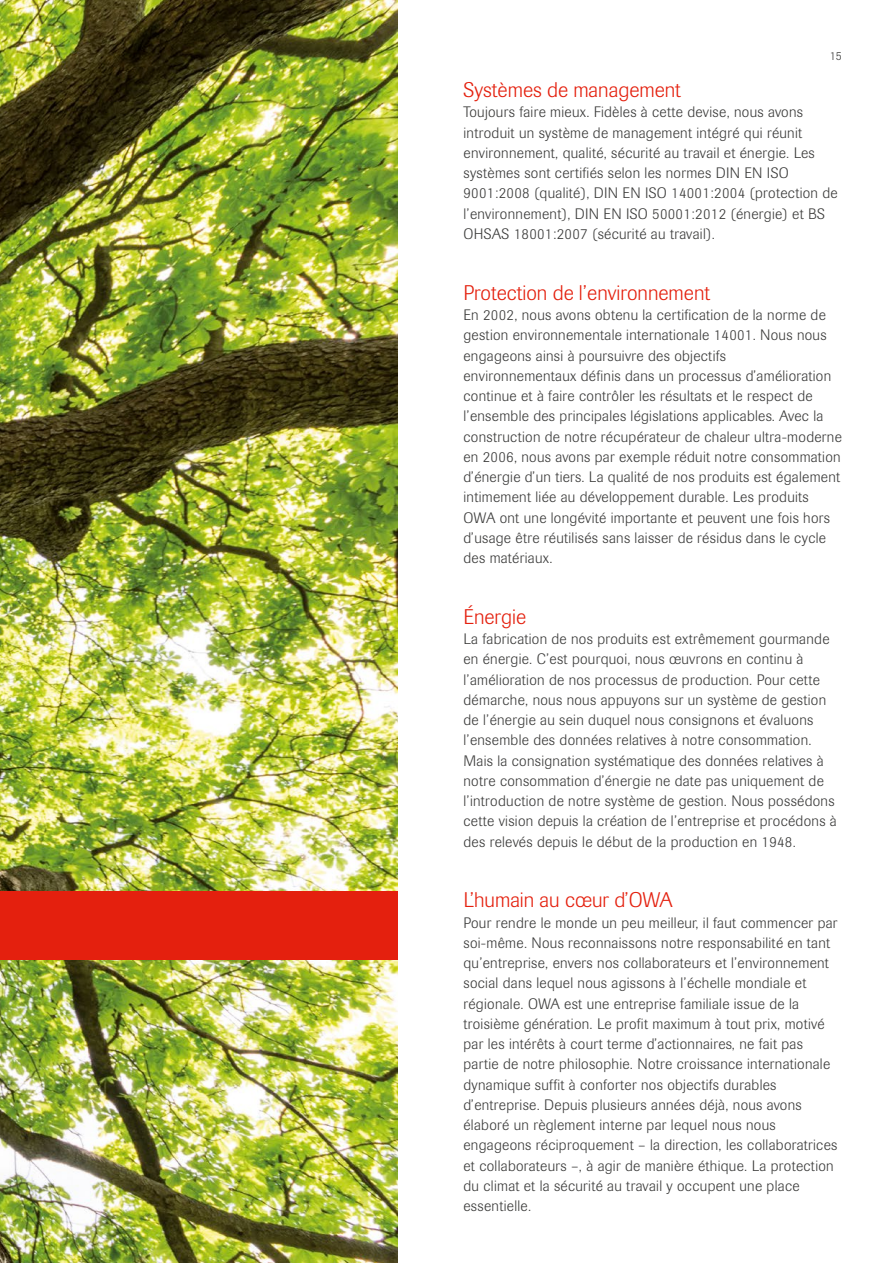
<style>
.page{position:relative;width:893px;height:1263px;background:#fff}
.page>*{position:absolute;margin:0;border:0;box-sizing:border-box;transform-origin:0 0}
.t1{font:300 21px "Imago Pro";color:#e4200e}
.t2{font:300 15px/20.2px "Imago Pro";letter-spacing:.02em;color:#3b3b3a}
.t3{font:300 12px "Imago Pro";color:#3b3b3a}
</style>
<div class="page">
<img style="left:0;top:0;width:397px;height:1263px">
<div style="left:0;top:892px;width:397px;height:68px;background:#e4200e"></div>
<p class="t3" style="left:830px;top:48px;width:13px">15</p>
<h1 class="t1" style="left:463px;top:76px;width:219px">Systèmes de management</h1>
<p class="t2" style="left:463px;top:102px;width:376px">Toujours faire mieux. Fidèles à cette devise, nous avons introduit un système de management intégré qui réunit environnement, qualité, sécurité au travail et énergie. Les systèmes sont certifiés selon les normes DIN EN ISO 9001:2008 (qualité), DIN EN ISO 14001:2004 (protection de l’environnement), DIN EN ISO 50001:2012 (énergie) et BS OHSAS 18001:2007 (sécurité au travail).</p>
<h1 class="t1" style="left:463px;top:279px;width:248px">Protection de l’environnement</h1>
<p class="t2" style="left:463px;top:304px;width:380px">En 2002, nous avons obtenu la certification de la norme de gestion environnementale internationale 14001. Nous nous engageons ainsi à poursuivre des objectifs environnementaux définis dans un processus d’amélioration continue et à faire contrôler les résultats et le respect de l’ensemble des principales législations applicables. Avec la construction de notre récupérateur de chaleur ultra-moderne en 2006, nous avons par exemple réduit notre consommation d’énergie d’un tiers. La qualité de nos produits est également intimement liée au développement durable. Les produits OWA ont une longévité importante et peuvent une fois hors d’usage être réutilisés sans laisser de résidus dans le cycle des matériaux.</p>
<h1 class="t1" style="left:463px;top:603px;width:64px">Énergie</h1>
<p class="t2" style="left:463px;top:628px;width:375px">La fabrication de nos produits est extrêmement gourmande en énergie. C’est pourquoi, nous œuvrons en continu à l’amélioration de nos processus de production. Pour cette démarche, nous nous appuyons sur un système de gestion de l’énergie au sein duquel nous consignons et évaluons l’ensemble des données relatives à notre consommation.<br>Mais la consignation systématique des données relatives à notre consommation d’énergie ne date pas uniquement de l’introduction de notre système de gestion. Nous possédons cette vision depuis la création de l’entreprise et procédons à des relevés depuis le début de la production en 1948.</p>
<h1 class="t1" style="left:463px;top:886px;width:211px">L’humain au cœur d’OWA</h1>
<p class="t2" style="left:463px;top:912px;width:376px">Pour rendre le monde un peu meilleur, il faut commencer par soi-même. Nous reconnaissons notre responsabilité en tant qu’entreprise, envers nos collaborateurs et l’environnement social dans lequel nous agissons à l’échelle mondiale et régionale. OWA est une entreprise familiale issue de la troisième génération. Le profit maximum à tout prix, motivé par les intérêts à court terme d’actionnaires, ne fait pas partie de notre philosophie. Notre croissance internationale dynamique suffit à conforter nos objectifs durables d’entreprise. Depuis plusieurs années déjà, nous avons élaboré un règlement interne par lequel nous nous engageons réciproquement – la direction, les collaboratrices et collaborateurs –, à agir de manière éthique. La protection du climat et la sécurité au travail y occupent une place essentielle.</p>
</div>
